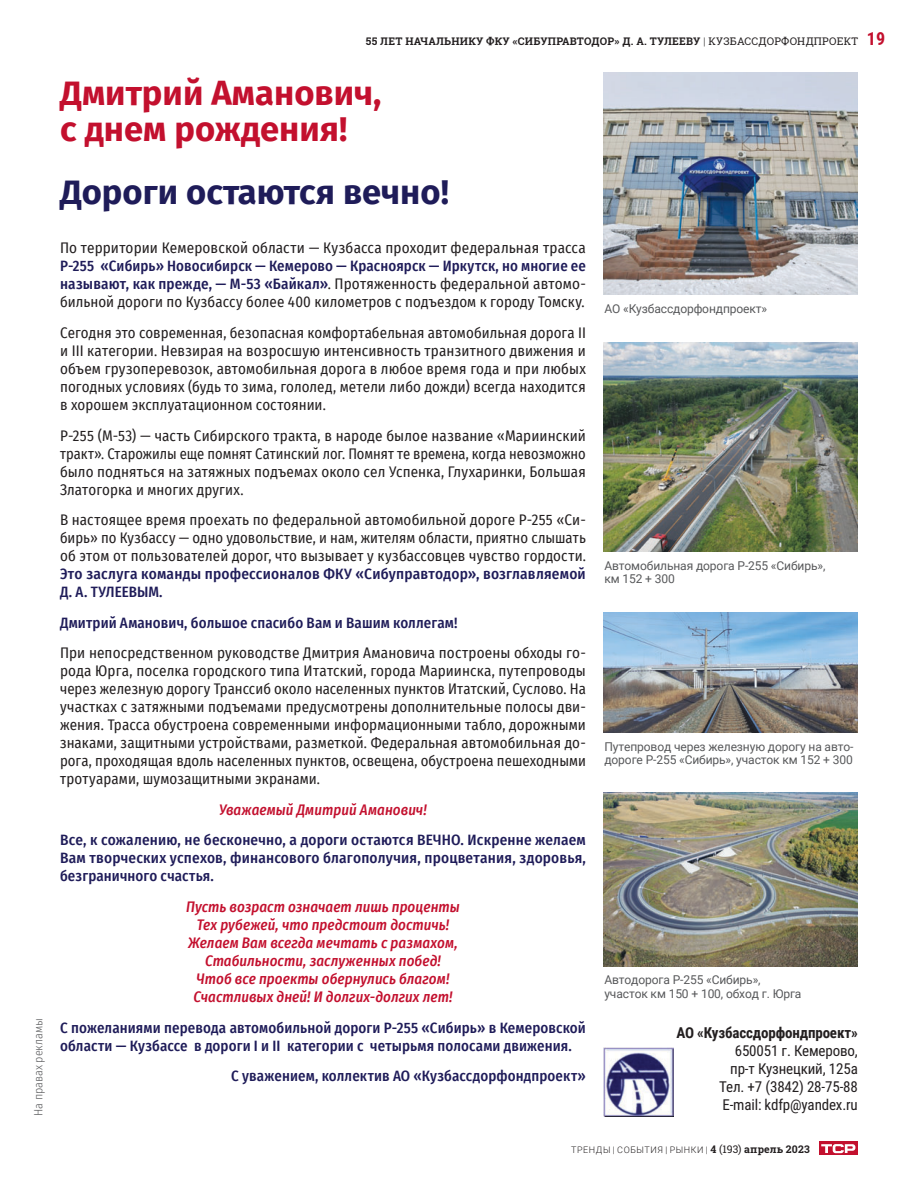
<style>
.page{position:relative;width:915px;height:1191px;background:#fff}
.page>*{position:absolute;margin:0;border:0;box-sizing:border-box;transform-origin:0 0}
.Заголовок_КОММЕРЦ{font:700 34.5px/36px "Fira Sans";color:#c3102e}
.Заголовок_КОММЕРЦ-2{font:700 34.5px "Fira Sans";color:#1f1c59}
.t1{font:700 18px "Roboto Condensed";color:#c3102e}
.t2{font:15px/18px "Fira Sans Condensed";letter-spacing:.005em;color:#231f20;text-align:justify}
.t3{font:500 15px/18px "Fira Sans Condensed";letter-spacing:.01em;color:#1f1c59;text-align:justify}
.t4{font:italic 500 15px/18px "Fira Sans Condensed";letter-spacing:.005em;color:#c3102e;text-align:center}
.Адрес{font:15px "Roboto Condensed";letter-spacing:-.01em;color:#231f20}
.Адрес-2{font:700 15px "Roboto Condensed";letter-spacing:-.01em;color:#231f20}
.Подпись_ФОТО_без_лин{font:12.15px/13.4px "Roboto";letter-spacing:-.01em;color:#57585a}
.ОСН_коммерц_НОВЫЙ{font:300 12px "Fira Sans Condensed";color:#57585a}
.Рубрика_слева{font:700 10.5px "Roboto Slab";letter-spacing:.02em;color:#231f20}
.t5{font:300 9px "Roboto";letter-spacing:.065em;color:#231f20}
.s1{font-weight:300}
.s2{font-weight:400}
.s3{font-weight:500;color:#1f1c59}
.s4{font-family:"Roboto Slab";font-weight:700;font-size:10.5px}
.s5{font-family:"Roboto Slab";font-weight:400;font-size:10.5px}
</style>
<div class="page">
<div style="left:818px;top:1141px;width:39px;height:14px;background:#c3102e"></div>
<svg style="left:821px;top:1144px;width:34px;height:9px"></svg>
<img style="left:603px;top:1047px;width:70px;height:69px">
<img style="left:603px;top:342px;width:254px;height:210px">
<img style="left:603px;top:792px;width:254px;height:174px">
<img style="left:603px;top:612px;width:254px;height:120px">
<img style="left:603px;top:72px;width:254px;height:223px">
<p class="ОСН_коммерц_НОВЫЙ" style="left:30px;top:1115px;width:99px;rotate:-90deg">На правах рекламы</p>
<p class="Рубрика_слева" style="left:366px;top:34px;width:493px">55 ЛЕТ НАЧАЛЬНИКУ ФКУ «СИБУПРАВТОДОР» Д. А. ТУЛЕЕВУ <span class="s1">|</span> <span class="s2">КУЗБАССДОРФОНДПРОЕКТ</span></p>
<p class="t1" style="left:866px;top:26px;width:20px">19</p>
<p class="Заголовок_КОММЕРЦ" style="left:60px;top:73px;width:323px">Дмитрий Аманович, с днем рождения!</p>
<p class="Заголовок_КОММЕРЦ-2" style="left:60px;top:163px;width:390px">Дороги остаются вечно!</p>
<p class="t2" style="left:60px;top:239px;width:527px">По территории Кемеровской области — Кузбасса проходит федеральная трасса <span class="s3">Р-255 «Сибирь» Новосибирск — Кемерово — Красноярск — Иркутск, но многие ее называют, как прежде, — М-53 «Байкал»</span>. Протяженность федеральной автомо&shy;бильной дороги по Кузбассу более 400 километров с подъездом к городу Томску.</p>
<p class="t2" style="left:60px;top:323px;width:527px">Сегодня это современная, безопасная комфортабельная автомобильная дорога II и III категории. Невзирая на возросшую интенсивность транзитного движения и объем грузоперевозок, автомобильная дорога в любое время года и при любых погодных условиях (будь то зима, гололед, метели либо дожди) всегда находится в хорошем эксплуатационном состоянии.</p>
<p class="t2" style="left:60px;top:426px;width:527px">Р-255 (М-53) — часть Сибирского тракта, в народе былое название «Мариинский тракт». Старожилы еще помнят Сатинский лог. Помнят те времена, когда невозможно было подняться на затяжных подъемах около сел Успенка, Глухаринки, Большая Златогорка и многих других.</p>
<p class="t2" style="left:60px;top:510px;width:527px">В настоящее время проехать по федеральной автомобильной дороге Р-255 «Си&shy;бирь» по Кузбассу — одно удовольствие, и нам, жителям области, приятно слышать об этом от пользователей дорог, что вызывает у кузбассовцев чувство гордости.<br><span class="s3">Это заслуга команды профессионалов ФКУ «Сибуправтодор», возглавляемой Д. А. ТУЛЕЕВЫМ.</span></p>
<p class="t3" style="left:60px;top:612px;width:399px">Дмитрий Аманович, большое спасибо Вам и Вашим коллегам!</p>
<p class="t2" style="left:60px;top:643px;width:527px">При непосредственном руководстве Дмитрия Амановича построены обходы го&shy;рода Юрга, поселка городского типа Итатский, города Мариинска, путепроводы через железную дорогу Транссиб около населенных пунктов Итатский, Суслово. На участках с затяжными подъемами предусмотрены дополнительные полосы дви&shy;жения. Трасса обустроена современными информационными табло, дорожными знаками, защитными устройствами, разметкой. Федеральная автомобильная до&shy;рога, проходящая вдоль населенных пунктов, освещена, обустроена пешеходными тротуарами, шумозащитными экранами.</p>
<p class="t4" style="left:219px;top:800px;width:209px">Уважаемый Дмитрий Аманович!</p>
<p class="t3" style="left:60px;top:830px;width:527px">Все, к сожалению, не бесконечно, а дороги остаются ВЕЧНО. Искренне желаем Вам творческих успехов, финансового благополучия, процветания, здоровья, безграничного счастья.</p>
<p class="t4" style="left:186px;top:897px;width:275px">Пусть возраст означает лишь проценты Тех рубежей, что предстоит достичь!<br>Желаем Вам всегда мечтать с размахом, Стабильности, заслуженных побед!<br>Чтоб все проекты обернулись благом!<br>Счастливых дней! И долгих-долгих лет!</p>
<p class="t3" style="left:60px;top:1017px;width:527px">С пожеланиями перевода автомобильной дороги Р-255 «Сибирь» в Кемеровской области — Кузбассе в дороги I и II категории с четырьмя полосами движения.</p>
<p class="t3" style="left:231px;top:1066px;width:356px">С уважением, коллектив АО «Кузбассдорфондпроект»</p>
<p class="Подпись_ФОТО_без_лин" style="left:604px;top:301px;width:164px">АО «Кузбассдорфондпроект»</p>
<p class="Подпись_ФОТО_без_лин" style="left:604px;top:558px;width:222px">Автомобильная дорога Р-255 «Сибирь», км 152 + 300</p>
<p class="Подпись_ФОТО_без_лин" style="left:604px;top:739px;width:250px">Путепровод через железную дорогу на авто&shy;дороге Р-255 «Сибирь», участок км 152 + 300</p>
<p class="Подпись_ФОТО_без_лин" style="left:604px;top:973px;width:198px">Автодорога Р-255 «Сибирь», участок км 150 + 100, обход г. Юрга</p>
<p class="Адрес-2" style="left:676px;top:1021px;width:183px">АО «Кузбассдорфондпроект»</p>
<p class="Адрес" style="left:734px;top:1039px;width:125px">650051 г. Кемерово,</p>
<p class="Адрес" style="left:730px;top:1057px;width:129px">пр-т Кузнецкий, 125а</p>
<p class="Адрес" style="left:719px;top:1075px;width:140px">Тел. +7 (3842) 28-75-88</p>
<p class="Адрес" style="left:722px;top:1093px;width:137px">E-mail: kdfp@yandex.ru</p>
<p class="t5" style="left:571px;top:1143px;width:240px">ТРЕНДЫ | СОБЫТИЯ | РЫНКИ | <span class="s4">4</span> <span class="s5">(193)</span> <span class="s4">апрель 2023</span></p>
</div>
